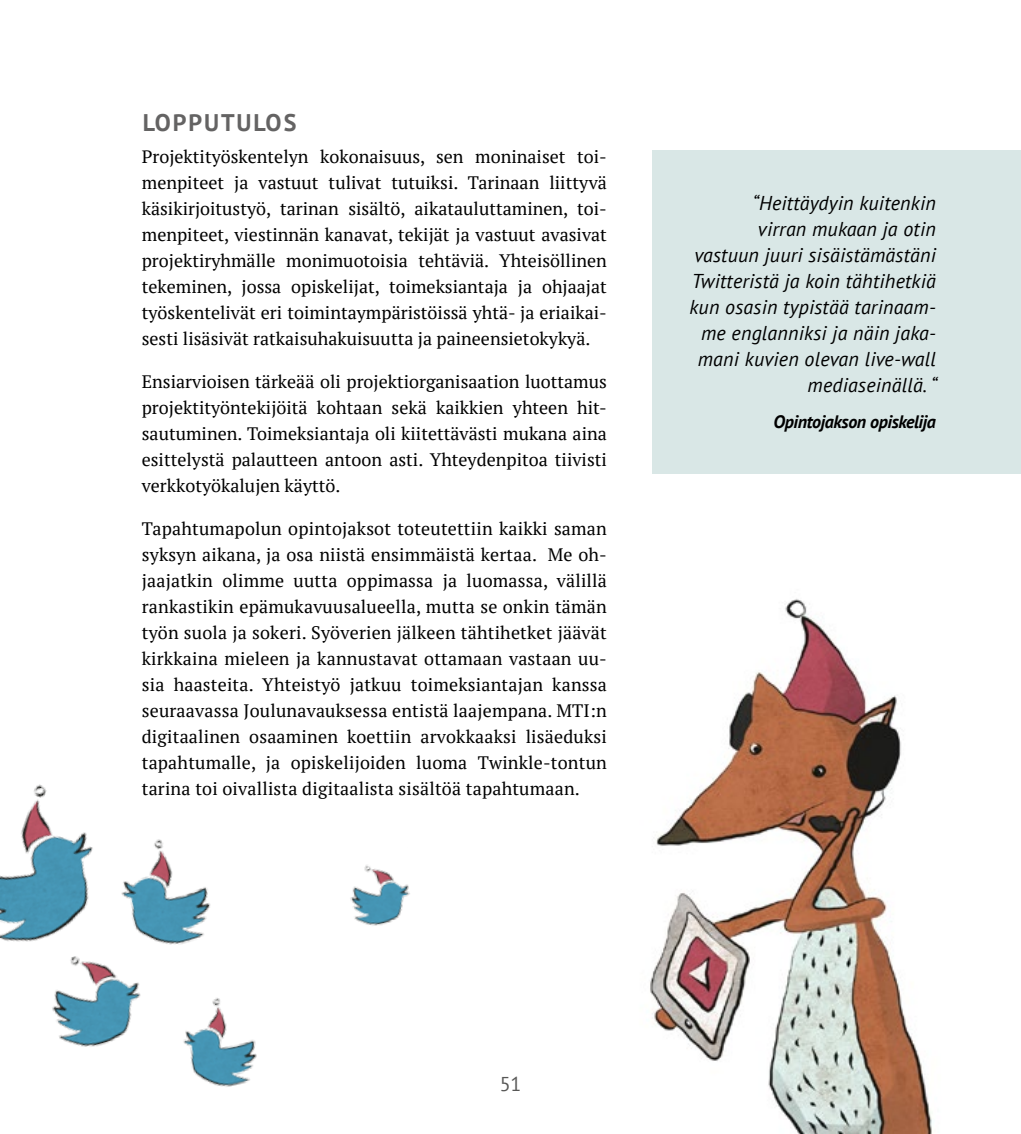
<style>
.page{position:relative;width:1021px;height:1134px;background:#fff}
.page>*{position:absolute;margin:0;border:0;box-sizing:border-box;transform-origin:0 0}
.t1{font:700 24px "PT Sans";letter-spacing:.08em;color:#646363}
.t2{font:italic 20px/26px "PT Sans";letter-spacing:.01em;color:#000;text-align:right}
.t3{font:20px "PT Sans";color:#575756}
.t4{font:18px/26px "PT Serif";color:#000;text-align:justify}
.t5{font:italic 700 18px "PT Sans";letter-spacing:-.02em;color:#000}
</style>
<div class="page">
<img style="left:52px;top:839px;width:159px;height:208px">
<img style="left:650px;top:598px;width:282px;height:536px">
<div style="left:652px;top:150px;width:368px;height:323px;background:#d9e7e6"></div>
<img style="left:161px;top:976px;width:96px;height:111px">
<img style="left:350px;top:865px;width:60px;height:61px">
<img style="left:0;top:784px;width:114px;height:179px">
<h1 class="t1" style="left:143px;top:107px;width:155px">LOPPUTULOS</h1>
<p class="t4" style="left:142px;top:143px;width:466px">Projektityöskentelyn kokonaisuus, sen moninaiset toi&shy;menpiteet ja vastuut tulivat tutuiksi. Tarinaan liittyvä käsikirjoitustyö, tarinan sisältö, aikatauluttaminen, toi&shy;menpiteet, viestinnän kanavat, tekijät ja vastuut avasivat projektiryhmälle monimuotoisia tehtäviä. Yhteisöllinen tekeminen, jossa opiskelijat, toimeksiantaja ja ohjaajat työskentelivät eri toimintaympäristöissä yhtä- ja eriaikai&shy;sesti lisäsivät ratkaisuhakuisuutta ja paineensietokykyä.</p>
<p class="t4" style="left:142px;top:368px;width:466px">Ensiarvioisen tärkeää oli projektiorganisaation luottamus projektityöntekijöitä kohtaan sekä kaikkien yhteen hit&shy;sautuminen. Toimeksiantaja oli kiitettävästi mukana aina esittelystä palautteen antoon asti. Yhteydenpitoa tiivisti verkkotyökalujen käyttö.</p>
<p class="t4" style="left:142px;top:515px;width:466px">Tapahtumapolun opintojaksot toteutettiin kaikki saman syksyn aikana, ja osa niistä ensimmäistä kertaa. Me oh&shy;jaajatkin olimme uutta oppimassa ja luomassa, välillä rankastikin epämukavuusalueella, mutta se onkin tämän työn suola ja sokeri. Syöverien jälkeen tähtihetket jäävät kirkkaina mieleen ja kannustavat ottamaan vastaan uu&shy;sia haasteita. Yhteistyö jatkuu toimeksiantajan kanssa seuraavassa Joulunavauksessa entistä laajempana. MTI:n digitaalinen osaaminen koettiin arvokkaaksi lisäeduksi tapahtumalle, ja opiskelijoiden luoma Twinkle-tontun tarina toi oivallista digitaalista sisältöä tapahtumaan.</p>
<p class="t2" style="left:689px;top:190px;width:249px">“Heittäydyin kuitenkin<br>virran mukaan ja otin<br>vastuun juuri sisäistämästäni<br>Twitteristä ja koin tähtihetkiä kun osasin typistää tarinaam&shy;me englanniksi ja näin jaka&shy;mani kuvien olevan live-wall mediaseinällä. “</p>
<p class="t5" style="left:773px;top:409px;width:164px">Opintojakson opiskelija</p>
<p class="t3" style="left:499px;top:1071px;width:23px">51</p>
</div>
